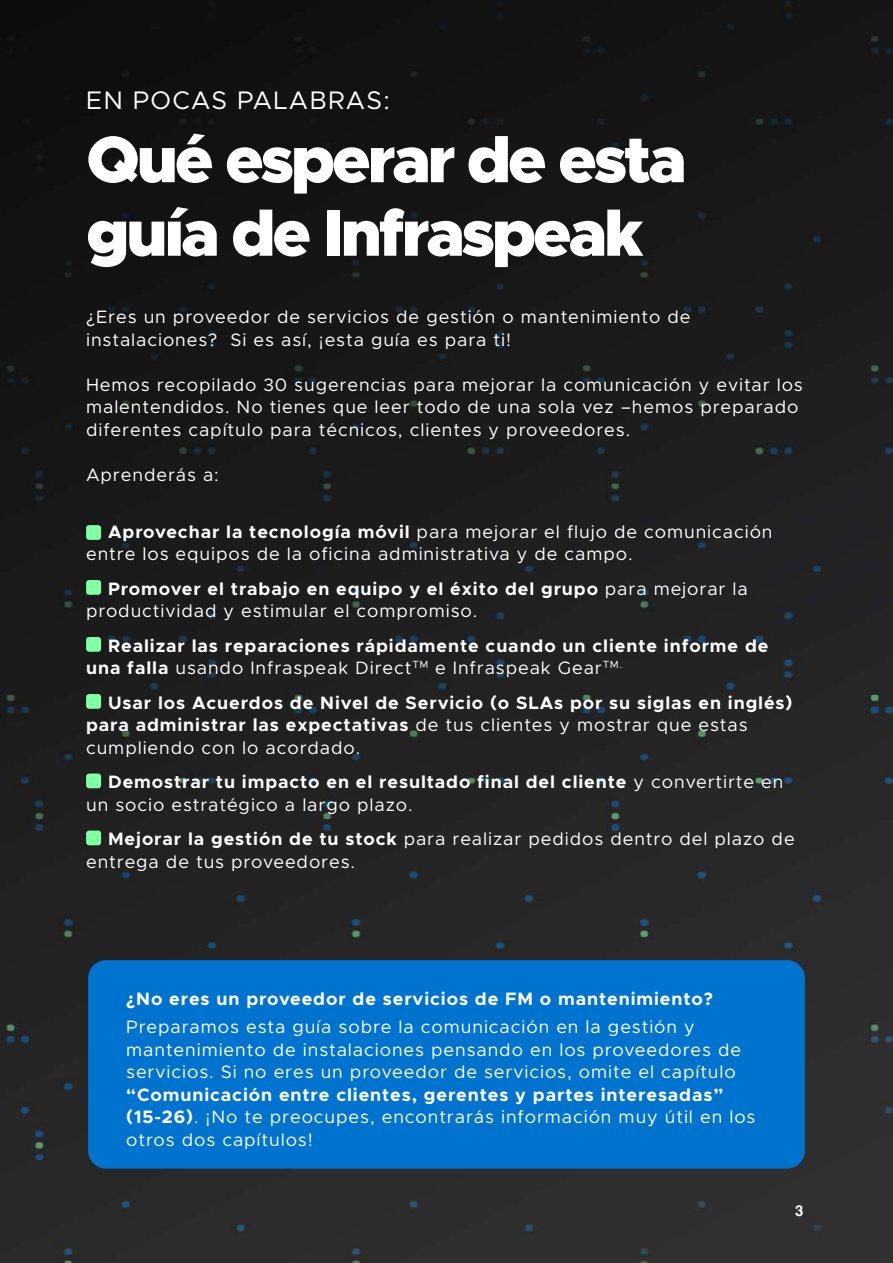
<style>
.page{position:relative;width:893px;height:1263px;background:#fff}
.page>*{position:absolute;margin:0;border:0;box-sizing:border-box;transform-origin:0 0}
.t1{font:900 66px/73.5px "Infraspeak Sans";letter-spacing:-.05em;color:#fff}
.t2{font:25.5px "Infraspeak Sans";letter-spacing:.05em;color:#fff}
.t3{font:18px/22.5px "Infraspeak Sans";letter-spacing:.05em;color:#fff}
.t4{font:700 18px/22.5px "Infraspeak Sans";letter-spacing:.05em;color:#fff}
.t5{font:700 15px "Helvetica";color:#fff}
.s1{font-weight:700}
.s2{font-weight:400}
</style>
<div class="page">
<div style="left:0;top:0;width:893px;height:1263px;background:linear-gradient(to bottom,#111,#2e2f30)"></div>
<div style="left:86px;top:525px;width:15px;height:15px;background:#80ffa3;border-radius:3px"></div>
<div style="left:86px;top:580px;width:15px;height:15px;background:#80ffa3;border-radius:3px"></div>
<div style="left:86px;top:637px;width:15px;height:15px;background:#80ffa3;border-radius:3px"></div>
<div style="left:86px;top:694px;width:15px;height:15px;background:#80ffa3;border-radius:3px"></div>
<div style="left:86px;top:773px;width:15px;height:15px;background:#80ffa3;border-radius:3px"></div>
<div style="left:86px;top:830px;width:15px;height:15px;background:#80ffa3;border-radius:3px"></div>
<div style="left:88px;top:960px;width:717px;height:208px;background:#0073cf;border-radius:18px"></div>
<h2 class="t2" style="left:86px;top:84px;width:305px">EN POCAS PALABRAS:</h2>
<h1 class="t1" style="left:86px;top:123px;width:602px">Qué esperar de esta guía de Infraspeak</h1>
<p class="t3" style="left:86px;top:306px;width:606px">¿Eres un proveedor de servicios de gestión o mantenimiento de instalaciones? Si es así, ¡esta guía es para ti!</p>
<p class="t3" style="left:86px;top:373px;width:718px">Hemos recopilado 30 sugerencias para mejorar la comunicación y evitar los malentendidos. No tienes que leer todo de una sola vez –hemos preparado diferentes capítulo para técnicos, clientes y proveedores.</p>
<p class="t3" style="left:86px;top:463px;width:134px">Aprenderás a:</p>
<p class="t3" style="left:86px;top:520px;width:688px;text-indent:22px"><span class="s1">Aprovechar la tecnología móvil</span> para mejorar el flujo de comunicación entre los equipos de la oficina administrativa y de campo.</p>
<p class="t3" style="left:86px;top:577px;width:663px;text-indent:22px"><span class="s1">Promover el trabajo en equipo y el éxito del grupo</span> para mejorar la productividad y estimular el compromiso.</p>
<p class="t4" style="left:86px;top:634px;width:684px;text-indent:22px">Realizar las reparaciones rápidamente cuando un cliente informe de una falla <span class="s2">usando Infraspeak Direct</span><sup>TM</sup> <span class="s2">e Infraspeak Gear</span><sup>TM.</sup></p>
<p class="t4" style="left:86px;top:691px;width:708px;text-indent:22px">Usar los Acuerdos de Nivel de Servicio (o SLAs por su siglas en inglés) para administrar las expectativas <span class="s2">de tus clientes y mostrar que estas cumpliendo con lo acordado.</span></p>
<p class="t4" style="left:86px;top:771px;width:699px;text-indent:22px">Demostrar tu impacto en el resultado final del cliente <span class="s2">y convertirte en un socio estratégico a largo plazo.</span></p>
<p class="t3" style="left:86px;top:828px;width:710px;text-indent:22px"><span class="s1">Mejorar la gestión de tu stock</span> para realizar pedidos dentro del plazo de entrega de tus proveedores.</p>
<p class="t4" style="left:126px;top:987px;width:588px">¿No eres un proveedor de servicios de FM o mantenimiento?</p>
<p class="t3" style="left:126px;top:1016px;width:616px">Preparamos esta guía sobre la comunicación en la gestión y mantenimiento de instalaciones pensando en los proveedores de servicios. Si no eres un proveedor de servicios, omite el capítulo</p>
<p class="t3" style="left:126px;top:1083px;width:631px"><span class="s1">“Comunicación entre clientes, gerentes y partes interesadas” (15-26)</span>. ¡No te preocupes, encontrarás información muy útil en los otros dos capítulos!</p>
<p class="t5" style="left:795px;top:1199px;width:10px">3</p>
</div>
